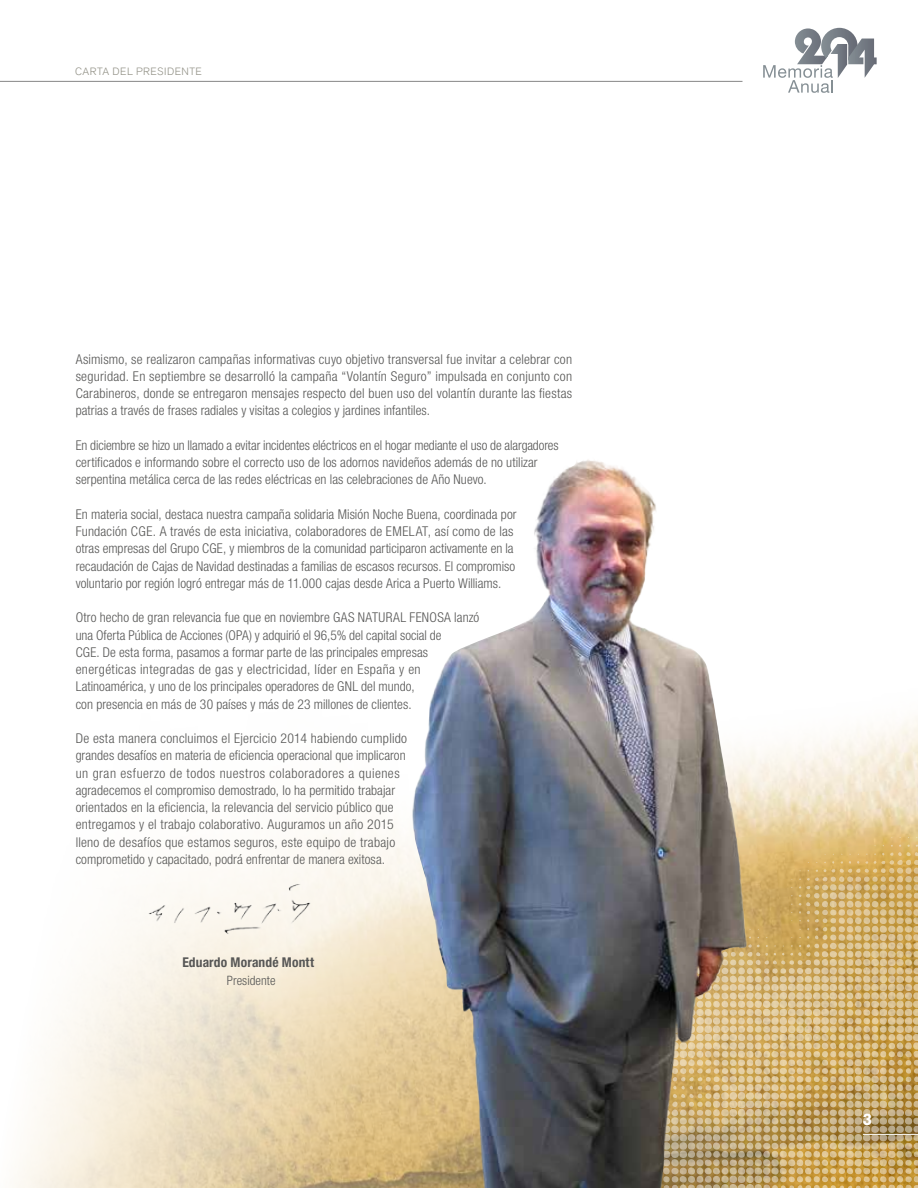
<style>
.page{position:relative;width:918px;height:1188px;background:#fff}
.page>*{position:absolute;margin:0;border:0;box-sizing:border-box;transform-origin:0 0}
.t1{font:700 16.5px "Akzidenz Grotesk BQ";color:#fff}
.t2{font:300 condensed 13.5px/17.2px "Helvetica Neue LT Pro";letter-spacing:.005em;color:#575756}
.t3{font:700 condensed 13.5px "Helvetica Neue LT Pro";letter-spacing:.01em;color:#575756}
.t4{font:300 condensed 12.9px "Helvetica Neue LT Pro";letter-spacing:.005em;color:#575756}
.t5{font:300 10.5px "Akzidenz Grotesk BQ";letter-spacing:.045em;color:#929186}
</style>
<div class="page">
<img style="left:15px;top:716px;width:903px;height:472px">
<svg style="left:750px;top:845px;width:168px;height:343px;background:#ccab69"></svg>
<img style="left:135px;top:874px;width:216px;height:69px">
<img style="left:395px;top:460px;width:355px;height:728px">
<svg style="left:763px;top:28px;width:114px;height:65px"></svg>
<hr style="left:863px;top:1134px;width:55px;height:1px;background:#fff">
<hr style="left:0;top:81px;width:742px;height:1px;background:#878787">
<p class="t5" style="left:75px;top:65px;width:128px">CARTA DEL PRESIDENTE</p>
<p class="t2" style="left:76px;top:350px;width:498px;text-align:justify">Asimismo, se realizaron campañas informativas cuyo objetivo transversal fue invitar a celebrar con seguridad. En septiembre se desarrolló la campaña “Volantín Seguro” impulsada en conjunto con Carabineros, donde se entregaron mensajes respecto del buen uso del volantín durante las fiestas patrias a través de frases radiales y visitas a colegios y jardines infantiles.</p>
<p class="t2" style="left:76px;top:436px;width:485px">En diciembre se hizo un llamado a evitar incidentes eléctricos en el hogar mediante el uso de alargadores certificados e informando sobre el correcto uso de los adornos navideños además de no utilizar serpentina metálica cerca de las redes eléctricas en las celebraciones de Año Nuevo.</p>
<p class="t2" style="left:76px;top:505px;width:443px">En materia social, destaca nuestra campaña solidaria Misión Noche Buena, coordinada por Fundación CGE. A través de esta iniciativa, colaboradores de EMELAT, así como de las otras empresas del Grupo CGE, y miembros de la comunidad participaron activamente en la recaudación de Cajas de Navidad destinadas a familias de escasos recursos. El compromiso voluntario por región logró entregar más de 11.000 cajas desde Arica a Puerto Williams.</p>
<p class="t2" style="left:76px;top:609px;width:405px">Otro hecho de gran relevancia fue que en noviembre GAS NATURAL FENOSA lanzó una Oferta Pública de Acciones (OPA) y adquirió el 96,5% del capital social de<br>CGE. De esta forma, pasamos a formar parte de las principales empresas energéticas integradas de gas y electricidad, líder en España y en Latinoamérica, y uno de los principales operadores de GNL del mundo,<br>con presencia en más de 30 países y más de 23 millones de clientes.</p>
<p class="t2" style="left:76px;top:730px;width:333px">De esta manera concluimos el Ejercicio 2014 habiendo cumplido grandes desafíos en materia de eficiencia operacional que implicaron un gran esfuerzo de todos nuestros colaboradores a quienes agradecemos el compromiso demostrado, lo ha permitido trabajar orientados en la eficiencia, la relevancia del servicio público que entregamos y el trabajo colaborativo. Auguramos un año 2015 lleno de desafíos que estamos seguros, este equipo de trabajo comprometido y capacitado, podrá enfrentar de manera exitosa.</p>
<p class="t3" style="left:182px;top:954px;width:133px">Eduardo Morandé Montt</p>
<p class="t4" style="left:227px;top:973px;width:50px">Presidente</p>
<p class="t1" style="left:863px;top:1110px;width:11px">3</p>
</div>
